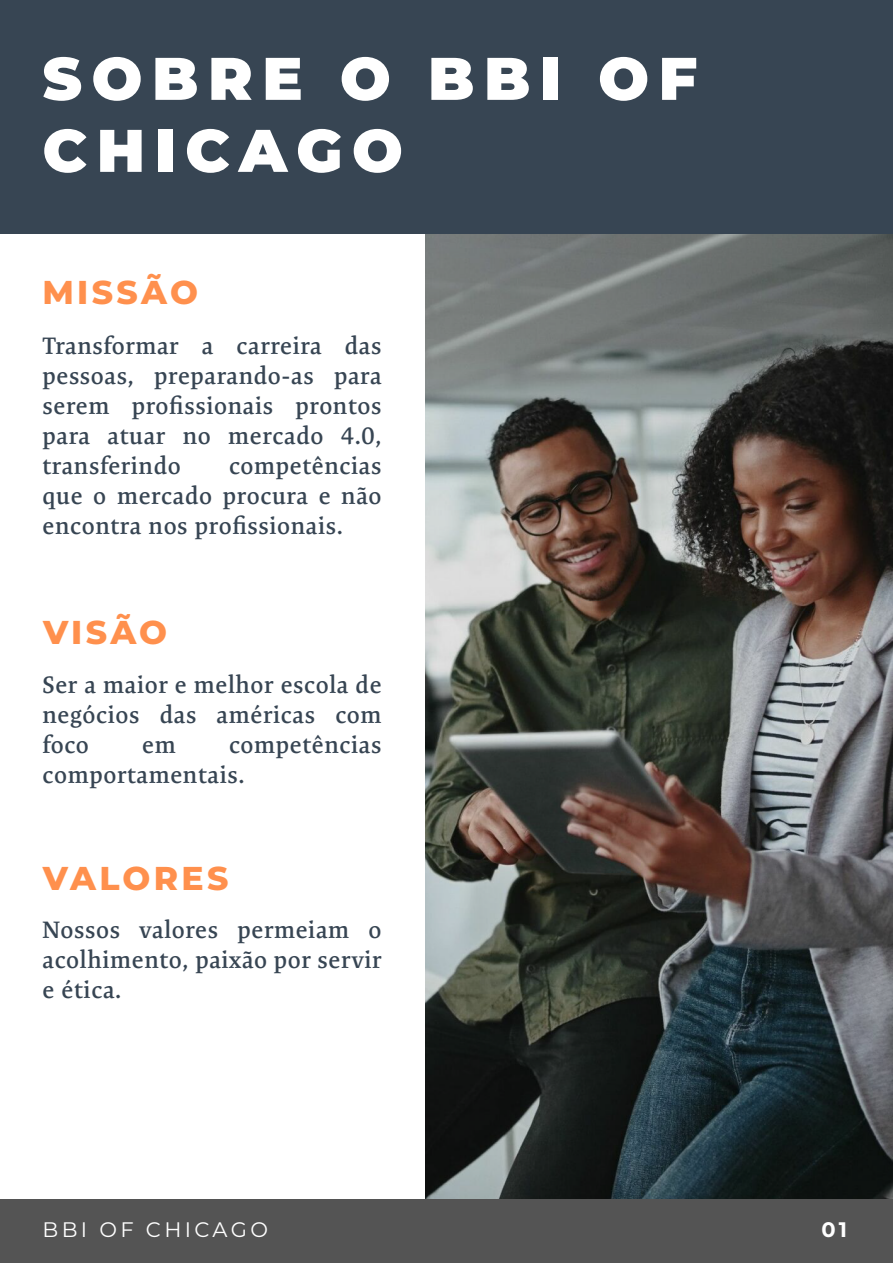
<style>
.page{position:relative;width:893px;height:1263px;background:#fff}
.page>*{position:absolute;margin:0;border:0;box-sizing:border-box;transform-origin:0 0}
.t1{font:900 60px/72px "Montserrat";letter-spacing:.16em;color:#fff}
.t2{font:800 33px "Montserrat";letter-spacing:.1em;color:#ff904d}
.t3{font:600 24px/30px "Expo Serif Pro";letter-spacing:.025em;color:#374553;text-align:justify}
.t4{font:21px "Montserrat";letter-spacing:.16em;color:#fff}
.t5{font:700 21px "Montserrat";color:#fff}
</style>
<div class="page">
<img style="left:425px;top:234px;width:468px;height:965px">
<div style="left:0;top:1199px;width:893px;height:64px;background:#545454"></div>
<div style="left:0;top:0;width:893px;height:234px;background:#374553"></div>
<h1 class="t1" style="left:43px;top:39px;width:656px">SOBRE O BBI OF<br>CHICAGO</h1>
<h2 class="t2" style="left:43px;top:269px;width:157px">MISSÃO</h2>
<p class="t3" style="left:43px;top:331px;width:341px">Transformar a carreira das pessoas, preparando-as para serem profissionais prontos para atuar no mercado 4.0, transferindo</p>
<p class="t3" style="left:43px;top:451px;width:341px;text-indent:186px">competências que o mercado procura e não encontra nos profissionais.</p>
<h2 class="t2" style="left:43px;top:608px;width:126px">VISÃO</h2>
<p class="t3" style="left:43px;top:670px;width:341px">Ser a maior e melhor escola de negócios das américas com foco</p>
<p class="t3" style="left:43px;top:730px;width:341px;text-indent:186px">competências comportamentais.</p>
<p class="t3" style="left:142px;top:730px;width:35px">em</p>
<h2 class="t2" style="left:43px;top:854px;width:187px">VALORES</h2>
<p class="t3" style="left:43px;top:914px;width:341px">Nossos valores permeiam o acolhimento, paixão por servir e ética.</p>
<p class="t4" style="left:43px;top:1215px;width:227px">BBI OF CHICAGO</p>
<p class="t5" style="left:821px;top:1214px;width:27px">01</p>
</div>
